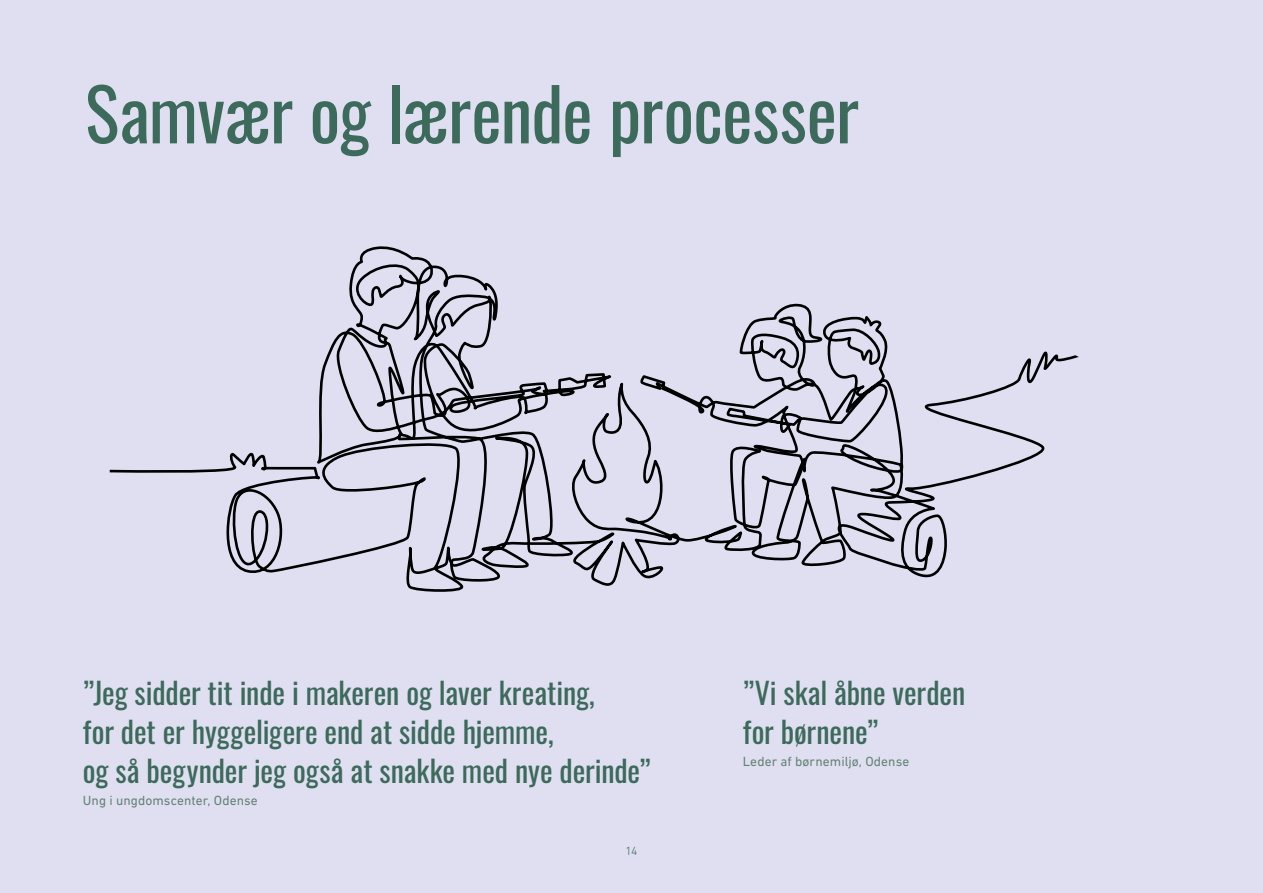
<style>
.page{position:relative;width:1263px;height:893px;background:#e0dff1}
.page>*{position:absolute;margin:0;border:0;box-sizing:border-box;transform-origin:0 0}
.Overskrift__H1{font:72px "Oswald";letter-spacing:-.01em;color:#3c6a5b}
.Underoverskrift__H2{font:30px/39px "Oswald";letter-spacing:-.005em;color:#3c6a5b}
.Billedtekst_kursiv{font:13.5px "DIN Next LT Pro";letter-spacing:.005em;color:#638275}
.t1{font:300 12px "DIN Next LT Pro";color:#3c6a5b}
</style>
<div class="page">
<svg style="left:110px;top:246px;width:969px;height:346px"></svg>
<h1 class="Overskrift__H1" style="left:85px;top:50px;width:775px">Samvær og lærende processer</h1>
<h1 class="Underoverskrift__H2" style="left:83px;top:670px;width:569px">”Jeg sidder tit inde i makeren og laver kreating,<br>for det er hyggeligere end at sidde hjemme,<br>og så begynder jeg også at snakke med nye derinde”</h1>
<p class="Billedtekst_kursiv" style="left:83px;top:793px;width:176px">Ung i ungdomscenter, Odense</p>
<p class="t1" style="left:625px;top:844px;width:14px">14</p>
<h1 class="Underoverskrift__H2" style="left:743px;top:670px;width:224px">”Vi skal åbne verden for børnene”</h1>
<p class="Billedtekst_kursiv" style="left:743px;top:754px;width:168px">Leder af børnemiljø, Odense</p>
</div>
